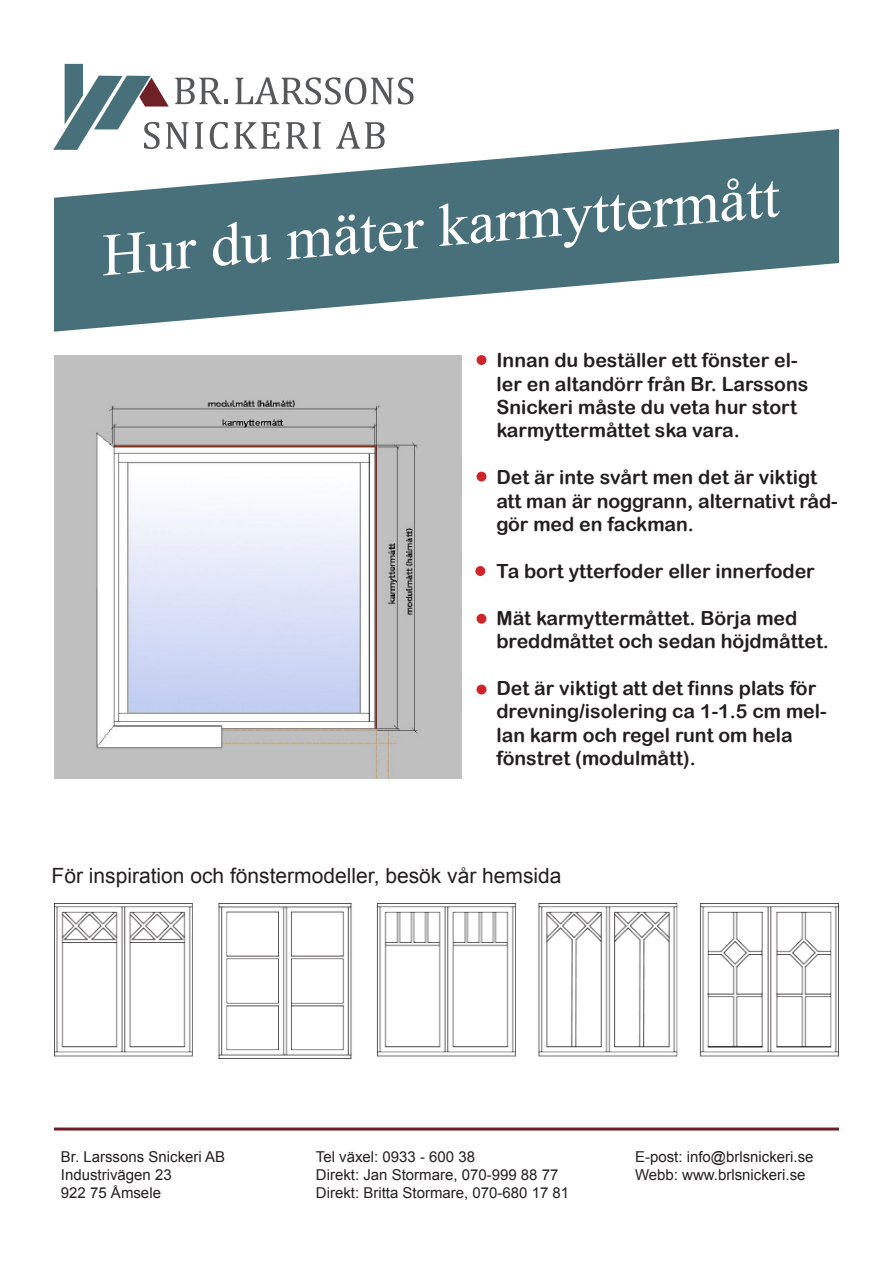
<style>
.page{position:relative;width:893px;height:1263px;background:#fff}
.page>*{position:absolute;margin:0;border:0;box-sizing:border-box;transform-origin:0 0}
.t1{font:60px "Times New Roman";color:#fff}
.t2{font:21px "Arial";color:#231f20}
.t3{font:19.5px/23.4px "Arial Rounded MT Bold";color:#231f20}
.t4{font:15px/18px "Arial";color:#231f20}
</style>
<div class="page">
<svg style="left:235px;top:77px;width:179px;height:27px"></svg>
<svg style="left:53px;top:64px;width:175px;height:86px"></svg>
<svg style="left:234px;top:122px;width:45px;height:7px"></svg>
<svg style="left:286px;top:122px;width:35px;height:7px"></svg>
<svg style="left:345px;top:122px;width:40px;height:7px"></svg>
<div style="left:477px;top:355px;width:9px;height:10px;background:#d1232a;border-radius:50%"></div>
<div style="left:477px;top:472px;width:9px;height:9px;background:#d1232a;border-radius:50%"></div>
<div style="left:477px;top:614px;width:9px;height:10px;background:#d1232a;border-radius:50%"></div>
<div style="left:477px;top:684px;width:9px;height:10px;background:#d1232a;border-radius:50%"></div>
<img style="left:54px;top:355px;width:408px;height:423px">
<img style="left:54px;top:904px;width:785px;height:155px">
<hr style="left:54px;top:1127px;width:785px;height:3px;background:#6f2027">
<div style="left:475px;top:566px;width:10px;height:10px;background:#d1232a;border-radius:50%"></div>
<svg style="left:54px;top:129px;width:785px;height:203px;fill:#47707a"></svg>
<p class="t1" style="left:97px;top:215px;width:682px;rotate:-5deg">Hur du mäter karmyttermått</p>
<p class="t3" style="left:496px;top:348px;width:313px">Innan du beställer ett fönster el&shy;ler en altandörr från Br. Larssons<br>Snickeri måste du veta hur stort karmyttermåttet ska vara.</p>
<p class="t3" style="left:496px;top:465px;width:343px">Det är inte svårt men det är viktigt att man är noggrann, alternativt råd&shy;gör med en fackman.</p>
<p class="t3" style="left:496px;top:559px;width:320px">Ta bort ytterfoder eller innerfoder</p>
<p class="t3" style="left:496px;top:606px;width:334px">Mät karmyttermåttet. Börja med breddmåttet och sedan höjdmåttet.</p>
<p class="t3" style="left:496px;top:676px;width:332px">Det är viktigt att det finns plats för drevning/isolering ca 1-1.5 cm mel&shy;lan karm och regel runt om hela fönstret (modulmått).</p>
<p class="t2" style="left:52px;top:862px;width:512px">För inspiration och fönstermodeller, besök vår hemsida</p>
<p class="t4" style="left:61px;top:1148px;width:166px">Br. Larssons Snickeri AB<br>Industrivägen 23<br>922 75 Åmsele</p>
<p class="t4" style="left:316px;top:1147px;width:255px">Tel växel: 0933 - 600 38<br>Direkt: Jan Stormare, 070-999 88 77<br>Direkt: Britta Stormare, 070-680 17 81</p>
<p class="t4" style="left:635px;top:1148px;width:180px">E-post: info@brlsnickeri.se<br>Webb: www.brlsnickeri.se</p>
</div>
